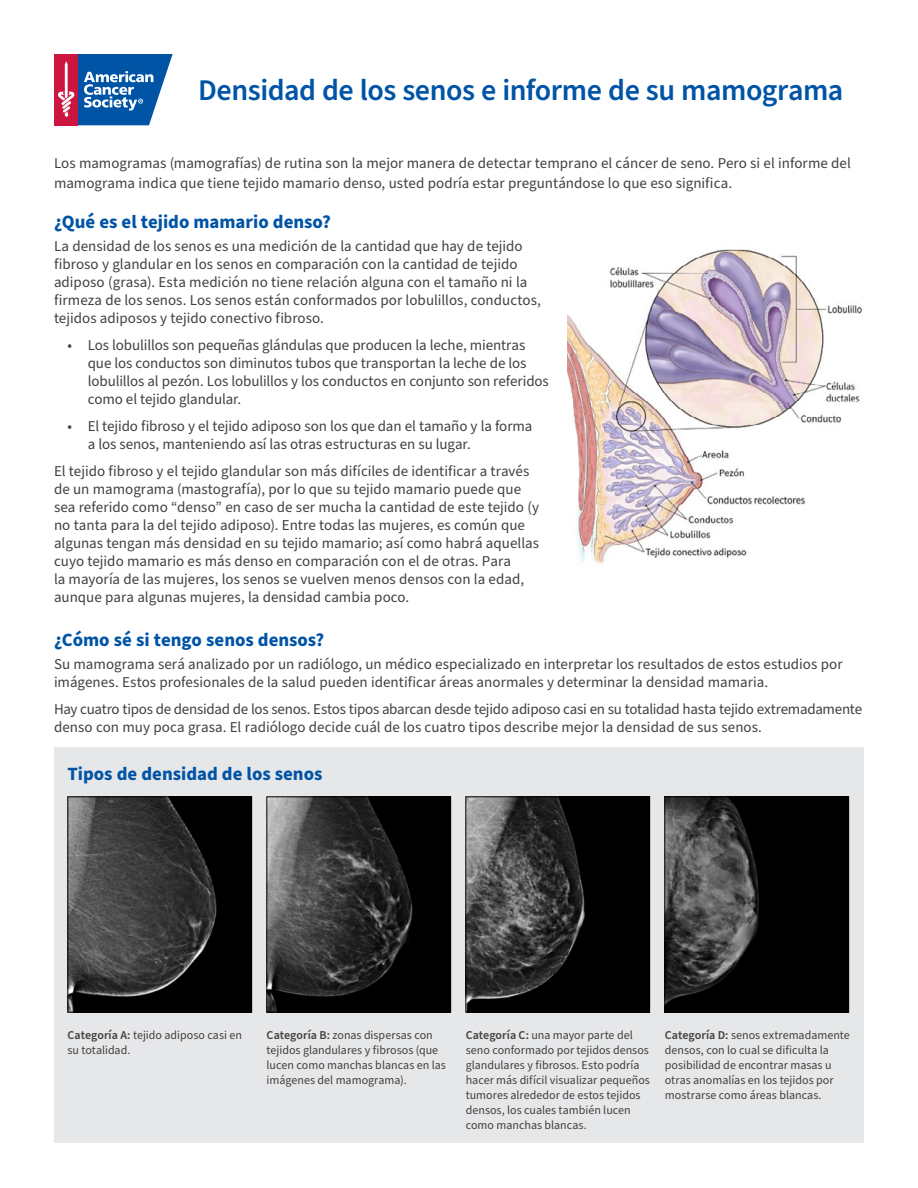
<style>
.page{position:relative;width:918px;height:1188px;background:#fff}
.page>*{position:absolute;margin:0;border:0;box-sizing:border-box;transform-origin:0 0}
.t1{font:600 30px "Source Sans Pro";letter-spacing:-.015em;color:#0054a6}
.t2{font:700 18.75px "Source Sans Pro";color:#0054a6}
.t3{font:15px/18px "Source Sans Pro";color:#414042}
.t4{font:12px/15px "Source Sans Pro";color:#414042}
.s1{font-weight:600}
</style>
<div class="page">
<div style="left:54px;top:747px;width:810px;height:396px;background:#e6e7e8"></div>
<div style="left:54px;top:54px;width:24px;height:71px;background:#cd163f"></div>
<svg style="left:58px;top:54px;width:115px;height:71px"></svg>
<img style="left:567px;top:249px;width:295px;height:315px">
<img style="left:70px;top:799px;width:180px;height:212px">
<div style="left:68px;top:797px;width:184px;height:216px;border:1px solid #000"></div>
<img style="left:269px;top:799px;width:180px;height:212px">
<div style="left:267px;top:797px;width:184px;height:216px;border:1px solid #000"></div>
<img style="left:467px;top:799px;width:181px;height:212px">
<div style="left:465px;top:797px;width:185px;height:216px;border:1px solid #000"></div>
<img style="left:667px;top:799px;width:180px;height:212px">
<div style="left:665px;top:797px;width:184px;height:216px;border:1px solid #000"></div>
<h1 class="t1" style="left:198px;top:70px;width:647px">Densidad de los senos e informe de su mamograma</h1>
<p class="t3" style="left:54px;top:154px;width:799px;line-height:19.5px">Los mamogramas (mamografías) de rutina son la mejor manera de detectar temprano el cáncer de seno. Pero si el informe del mamograma indica que tiene tejido mamario denso, usted podría estar preguntándose lo que eso significa.</p>
<p class="t2" style="left:54px;top:209px;width:279px">¿Qué es el tejido mamario denso?</p>
<p class="t3" style="left:54px;top:237px;width:488px">La densidad de los senos es una medición de la cantidad que hay de tejido fibroso y glandular en los senos en comparación con la cantidad de tejido adiposo (grasa). Esta medición no tiene relación alguna con el tamaño ni la firmeza de los senos. Los senos están conformados por lobulillos, conductos, tejidos adiposos y tejido conectivo fibroso.</p>
<p class="t3" style="left:88px;top:336px;width:463px;text-indent:-20px">• Los lobulillos son pequeñas glándulas que producen la leche, mientras que los conductos son diminutos tubos que transportan la leche de los lobulillos al pezón. Los lobulillos y los conductos en conjunto son referidos como el tejido glandular.</p>
<p class="t3" style="left:88px;top:417px;width:446px;text-indent:-20px">• El tejido fibroso y el tejido adiposo son los que dan el tamaño y la forma a los senos, manteniendo así las otras estructuras en su lugar.</p>
<p class="t3" style="left:54px;top:462px;width:487px">El tejido fibroso y el tejido glandular son más difíciles de identificar a través de un mamograma (mastografía), por lo que su tejido mamario puede que sea referido como “denso” en caso de ser mucha la cantidad de este tejido (y no tanta para la del tejido adiposo). Entre todas las mujeres, es común que algunas tengan más densidad en su tejido mamario; así como habrá aquellas cuyo tejido mamario es más denso en comparación con el de otras. Para<br>la mayoría de las mujeres, los senos se vuelven menos densos con la edad, aunque para algunas mujeres, la densidad cambia poco.</p>
<p class="t2" style="left:54px;top:628px;width:272px">¿Cómo sé si tengo senos densos?</p>
<p class="t3" style="left:54px;top:655px;width:790px">Su mamograma será analizado por un radiólogo, un médico especializado en interpretar los resultados de estos estudios por imágenes. Estos profesionales de la salud pueden identificar áreas anormales y determinar la densidad mamaria.</p>
<p class="t3" style="left:54px;top:700px;width:810px">Hay cuatro tipos de densidad de los senos. Estos tipos abarcan desde tejido adiposo casi en su totalidad hasta tejido extremadamente denso con muy poca grasa. El radiólogo decide cuál de los cuatro tipos describe mejor la densidad de sus senos.</p>
<p class="t2" style="left:68px;top:761px;width:256px">Tipos de densidad de los senos</p>
<p class="t4" style="left:68px;top:1028px;width:176px"><span class="s1">Categoría A:</span> tejido adiposo casi en su totalidad.</p>
<p class="t4" style="left:267px;top:1028px;width:181px"><span class="s1">Categoría B:</span> zonas dispersas con tejidos glandulares y fibrosos (que lucen como manchas blancas en las imágenes del mamograma).</p>
<p class="t4" style="left:466px;top:1028px;width:186px"><span class="s1">Categoría C:</span> una mayor parte del seno conformado por tejidos densos glandulares y fibrosos. Esto podría hacer más difícil visualizar pequeños tumores alrededor de estos tejidos densos, los cuales también lucen como manchas blancas.</p>
<p class="t4" style="left:665px;top:1028px;width:186px"><span class="s1">Categoría D:</span> senos extremadamente densos, con lo cual se dificulta la posibilidad de encontrar masas u otras anomalías en los tejidos por mostrarse como áreas blancas.</p>
</div>
